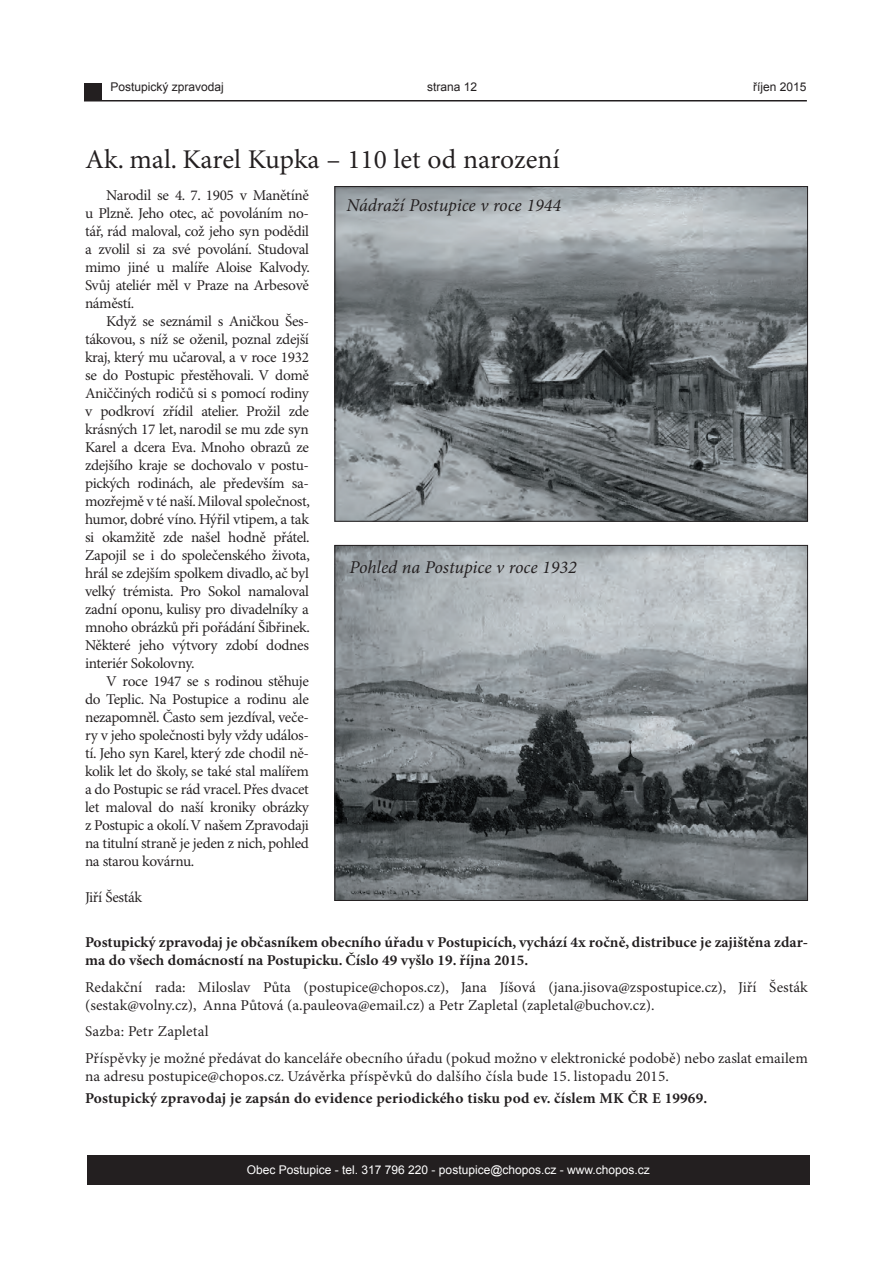
<style>
.page{position:relative;width:893px;height:1263px;background:#fff}
.page>*{position:absolute;margin:0;border:0;box-sizing:border-box;transform-origin:0 0}
.t1{font:27px "Minion Pro";letter-spacing:-.005em;color:#231f20}
.á{font:italic 18px "Minion Pro";letter-spacing:-.005em;color:#231f20}
.t2{font:15px/18px "Minion Pro";letter-spacing:-.005em;color:#231f20;text-align:justify}
.t3{font:700 15px/18px "Minion Pro";letter-spacing:.005em;color:#231f20}
.t4{font:15px "Minion Pro";letter-spacing:-.025em;color:#231f20}
.t5{font:12px "Arial";color:#fff}
.t6{font:12px "Arial";color:#231f20}
</style>
<div class="page">
<div style="left:87px;top:1154px;width:723px;height:30px;background:#231f20"></div>
<div style="left:84px;top:83px;width:17px;height:18px;background:#231f20"></div>
<hr style="left:84px;top:100px;width:723px;height:1px;background:#231f20">
<img style="left:336px;top:188px;width:470px;height:332px">
<div style="left:334px;top:186px;width:474px;height:336px;border:1px solid #231f20"></div>
<img style="left:336px;top:547px;width:470px;height:352px">
<p class="t6" style="left:110px;top:79px;width:115px">Postupický zpravodaj</p>
<p class="t6" style="left:427px;top:79px;width:52px">strana 12</p>
<p class="t6" style="left:753px;top:79px;width:55px">říjen 2015</p>
<p class="t1" style="left:85px;top:144px;width:476px">Ak. mal. Karel Kupka – 110 let od narození</p>
<p class="á" style="left:347px;top:194px;width:216px">Nádraží Postupice v roce 1944</p>
<p class="t2" style="left:85px;top:187px;width:226px;text-indent:21px">Narodil se 4. 7. 1905 v Manětíně u Plzně. Jeho otec, ač povoláním no&shy;tář, rád maloval, což jeho syn podědil a zvolil si za své povolání. Studoval mimo jiné u malíře Aloise Kalvody.<br>Svůj ateliér měl v Praze na Arbesově náměstí.</p>
<p class="t2" style="left:85px;top:313px;width:226px;text-indent:21px">Když se seznámil s Aničkou Šes&shy;tákovou, s níž se oženil, poznal zdejší kraj, který mu učaroval, a v roce 1932 se do Postupic přestěhovali. V domě Aniččiných rodičů si s pomocí rodiny v podkroví zřídil atelier. Prožil zde krásných 17 let, narodil se mu zde syn Karel a dcera Eva. Mnoho obrazů ze zdejšího kraje se dochovalo v postu&shy;pických rodinách, ale především sa&shy;mozřejmě v té naší. Miloval společnost, humor, dobré víno. Hýřil vtipem, a tak si okamžitě zde našel hodně přátel.<br>Zapojil se i do společenského života, hrál se zdejším spolkem divadlo, ač byl velký trémista. Pro Sokol namaloval zadní oponu, kulisy pro divadelníky a mnoho obrázků při pořádání Šibřinek.<br>Některé jeho výtvory zdobí dodnes interiér Sokolovny.</p>
<p class="t2" style="left:85px;top:673px;width:225px;text-indent:21px">V roce 1947 se s rodinou stěhuje do Teplic. Na Postupice a rodinu ale nezapomněl. Často sem jezdíval, veče&shy;ry v jeho společnosti byly vždy událos&shy;tí. Jeho syn Karel, který zde chodil ně&shy;kolik let do školy, se také stal malířem a do Postupic se rád vracel. Přes dvacet let maloval do naší kroniky obrázky z Postupic a okolí. V našem Zpravodaji na titulní straně je jeden z nich, pohled na starou kovárnu.</p>
<p class="t4" style="left:85px;top:888px;width:59px">Jiří Šesták</p>
<p class="á" style="left:349px;top:557px;width:229px">Pohled na Postupice v roce 1932</p>
<p class="t3" style="left:85px;top:934px;width:724px">Postupický zpravodaj je občasníkem obecního úřadu v Postupicích, vychází 4x ročně, distribuce je zajištěna zdar&shy;ma do všech domácností na Postupicku. Číslo 49 vyšlo 19. října 2015.</p>
<p class="t2" style="left:85px;top:978px;width:724px">Redakční rada: Miloslav Půta (postupice@chopos.cz), Jana Jíšová (jana.jisova@zspostupice.cz), Jiří Šesták (sestak@volny.cz), Anna Půtová (a.pauleova@email.cz) a Petr Zapletal (zapletal@buchov.cz).</p>
<p class="t2" style="left:85px;top:1023px;width:125px">Sazba: Petr Zapletal</p>
<p class="t2" style="left:85px;top:1049px;width:724px">Příspěvky je možné předávat do kanceláře obecního úřadu (pokud možno v elektronické podobě) nebo zaslat emailem na adresu postupice@chopos.cz. Uzávěrka příspěvků do dalšího čísla bude 15. listopadu 2015.</p>
<p class="t3" style="left:85px;top:1090px;width:624px">Postupický zpravodaj je zapsán do evidence periodického tisku pod ev. číslem MK ČR E 19969.</p>
<p class="t5" style="left:247px;top:1162px;width:405px">Obec Postupice - tel. 317 796 220 - postupice@chopos.cz - www.chopos.cz</p>
</div>
